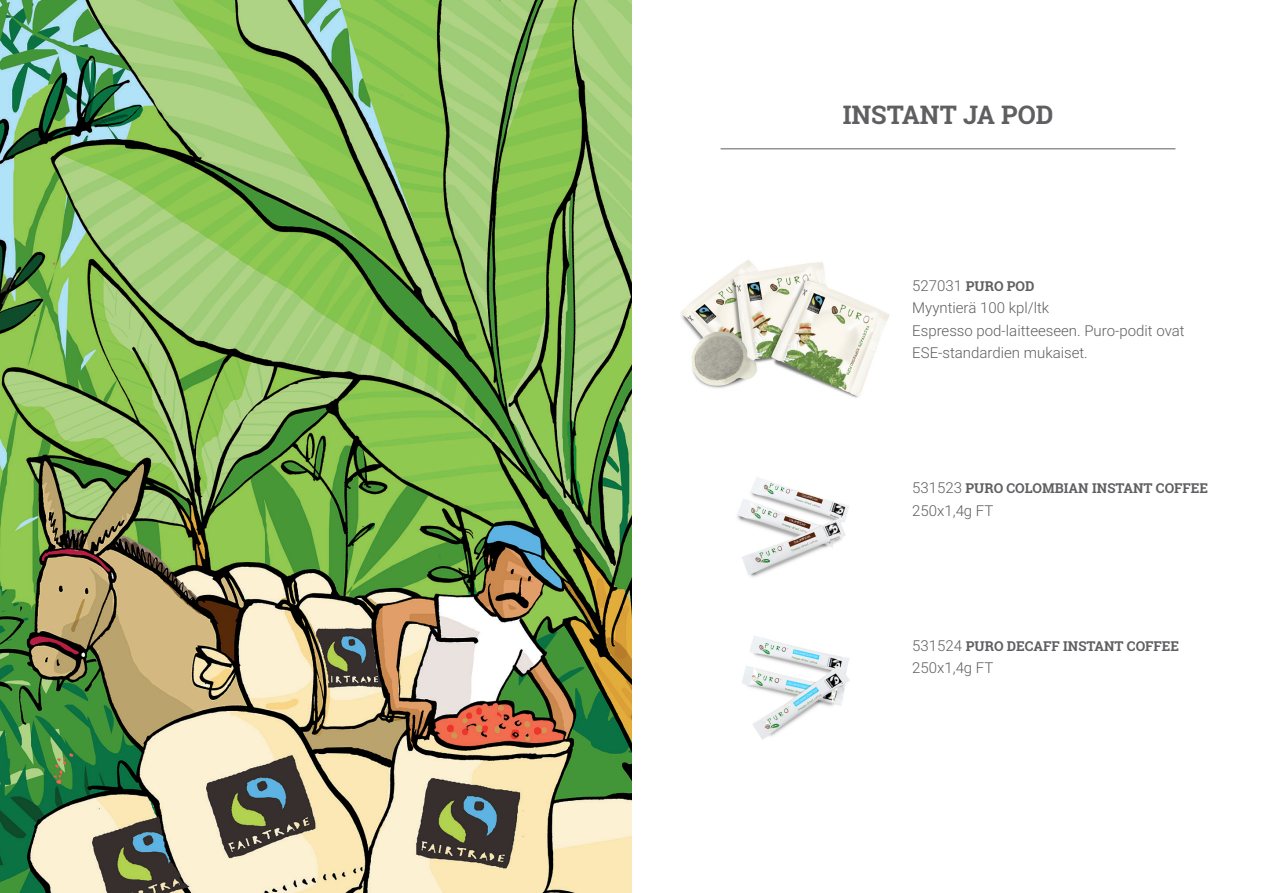
<style>
.page{position:relative;width:1263px;height:893px;background:#fff}
.page>*{position:absolute;margin:0;border:0;box-sizing:border-box;transform-origin:0 0}
.t1{font:700 25.5px "Roboto Slab";color:#5f5f62}
.t2{font:300 15px "Roboto";color:#5f5f62}
.t3{font:700 13.5px "Roboto Slab";color:#5f5f62}
.s1{font-family:"Roboto";font-weight:300;font-size:15px}
</style>
<div class="page">
<img style="left:742px;top:636px;width:108px;height:104px">
<img style="left:737px;top:477px;width:112px;height:100px">
<img style="left:680px;top:259px;width:210px;height:139px">
<hr style="left:720px;top:148px;width:455px;height:1px;background:#5f5f62">
<img style="left:0;top:0;width:631px;height:893px">
<p class="t1" style="left:843px;top:97px;width:212px">INSTANT JA POD</p>
<p class="t3" style="left:912px;top:276px;width:124px"><span class="s1">527031</span> PURO POD</p>
<p class="t2" style="left:912px;top:297px;width:138px">Myyntierä 100 kpl/ltk</p>
<p class="t2" style="left:912px;top:320px;width:274px">Espresso pod-laitteeseen. Puro-podit ovat</p>
<p class="t2" style="left:912px;top:342px;width:177px">ESE-standardien mukaiset.</p>
<p class="t3" style="left:912px;top:479px;width:297px"><span class="s1">531523</span> PURO COLOMBIAN INSTANT COFFEE</p>
<p class="t2" style="left:912px;top:500px;width:83px">250x1,4g FT</p>
<p class="t3" style="left:912px;top:636px;width:268px"><span class="s1">531524</span> PURO DECAFF INSTANT COFFEE</p>
<p class="t2" style="left:912px;top:657px;width:83px">250x1,4g FT</p>
</div>
